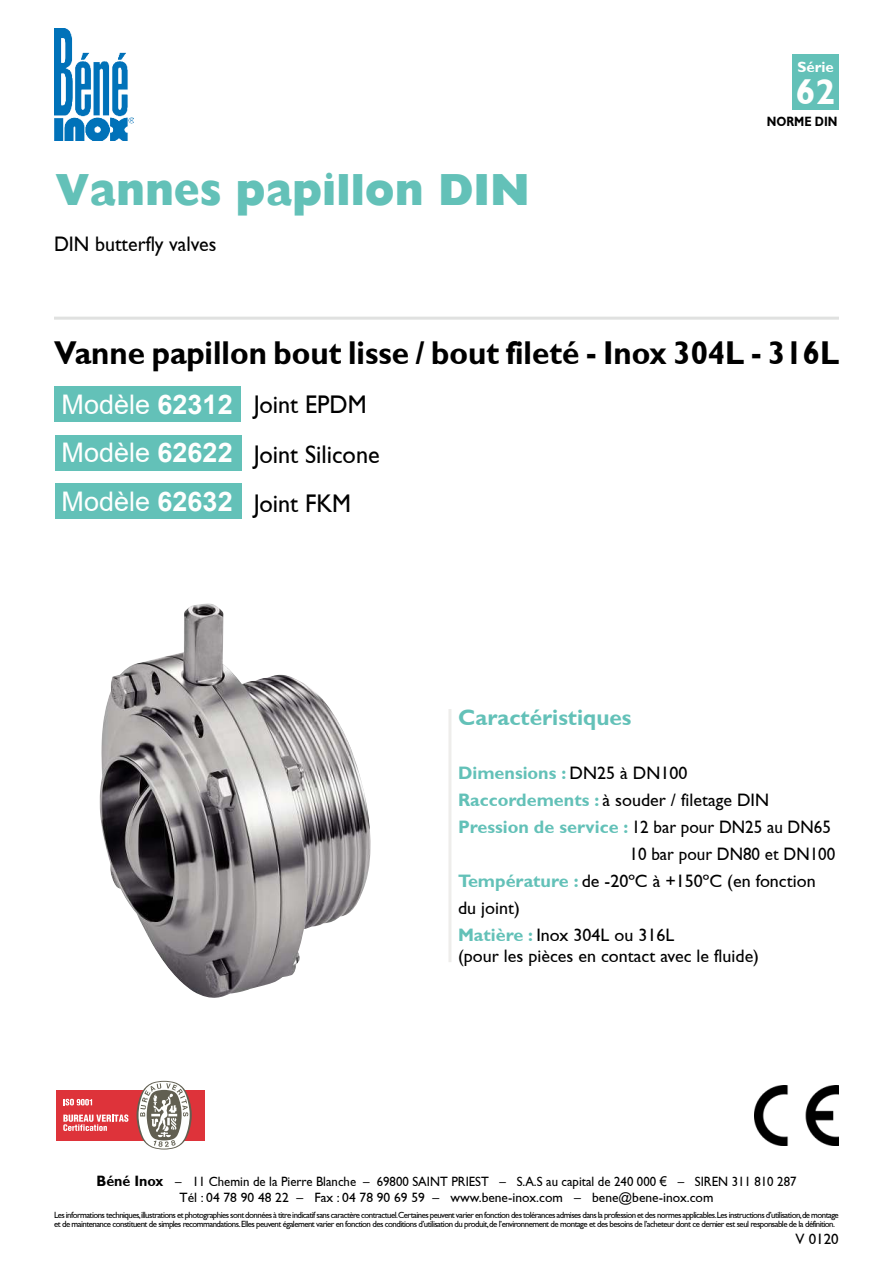
<style>
.page{position:relative;width:893px;height:1263px;background:#fff}
.page>*{position:absolute;margin:0;border:0;box-sizing:border-box;transform-origin:0 0}
.t1{font:800 45px "Gill Sans";color:#63c1b8;scale:.95 1}
.t2{font:700 36px "Gill Sans";color:#fefffe}
.t3{font:700 33px "Gill Sans";color:#000;scale:.95 1}
.t4{font:27px/48.4px "Arial";color:#fefffe;text-align:justify}
.t5{font:25.5px/49.5px "Gill Sans";color:#000;scale:.95 1}
.t6{font:700 22.5px "Gill Sans";color:#63c1b8}
.t7{font:21px "Gill Sans";color:#000;scale:.95 1}
.t8{font:18px "Gill Sans";color:#000}
.t9{font:18px "Gill Sans";color:#000;scale:.95 1}
.t10{font:700 18px "Gill Sans";color:#63c1b8}
.t11{font:15px "Gill Sans";color:#000}
.t12{font:700 15px "Gill Sans";color:#fefffe}
.t13{font:13.5px/16.2px "Gill Sans";color:#000;text-align:center;scale:.95 1}
.t14{font:700 13.5px "Gill Sans";color:#000;scale:.85 1}
.t15{font:9px/9px "Gill Sans";letter-spacing:-.06em;color:#000}
.s1{font-weight:700}
.s2{font-weight:400;color:#000}
.s3{font-weight:700;color:#63c1b8}
.s4{font-weight:700;font-size:15px}
.s5{font-family:"Arial"}
</style>
<div class="page">
<img style="left:54px;top:28px;width:79px;height:113px">
<hr style="left:54px;top:317px;width:785px;height:3px;background:#e0e1e0">
<hr style="left:448px;top:709px;width:3px;height:253px;background:#eeedeb">
<img style="left:755px;top:1085px;width:84px;height:60px">
<div style="left:54px;top:387px;width:186px;height:35px;background:#63c1b8"></div>
<div style="left:55px;top:435px;width:186px;height:35px;background:#63c1b8"></div>
<div style="left:55px;top:483px;width:186px;height:35px;background:#63c1b8"></div>
<div style="left:792px;top:54px;width:47px;height:56px;background:#63c1b8"></div>
<div style="left:56px;top:1090px;width:148px;height:50px;background:#de333a"></div>
<svg style="left:137px;top:1081px;width:55px;height:68px"></svg>
<svg style="left:63px;top:1099px;width:29px;height:6px"></svg>
<svg style="left:63px;top:1114px;width:65px;height:17px"></svg>
<img style="left:99px;top:603px;width:272px;height:395px">
<h1 class="t1" style="left:55px;top:173px;width:501px">Vannes papillon DIN</h1>
<h3 class="t7" style="left:54px;top:232px;width:172px">DIN butterfly valves</h3>
<h3 class="t12" style="left:797px;top:62px;width:38px">Série</h3>
<h2 class="t2" style="left:796px;top:79px;width:41px">62</h2>
<h3 class="t14" style="left:767px;top:116px;width:85px">NORME DIN</h3>
<h3 class="t3" style="left:54px;top:341px;width:828px">Vanne papillon bout lisse / bout fileté - Inox 304L - 316L</h3>
<h3 class="t5" style="left:254px;top:380px;width:134px">Joint EPDM<br>Joint Silicone<br>Joint FKM</h3>
<h3 class="t4" style="left:62px;top:382px;width:173px">Modèle <span class="s1">62312<br></span>Modèle <span class="s1">62622<br></span>Modèle <span class="s1">62632</span></h3>
<h3 class="t6" style="left:458px;top:709px;width:175px">Caractéristiques</h3>
<h3 class="t10" style="left:458px;top:766px;width:231px">Dimensions : <span class="s2">DN25 à DN100</span></h3>
<h3 class="t8" style="left:458px;top:793px;width:313px"><span class="s3">Raccordements :</span> à souder / filetage DIN</h3>
<h3 class="t9" style="left:458px;top:820px;width:394px"><span class="s3">Pression de service :</span> 12 bar pour DN25 au DN65</h3>
<h3 class="t9" style="left:630px;top:847px;width:218px">10 bar pour DN80 et DN100</h3>
<h3 class="t8" style="left:458px;top:870px;width:359px"><span class="s3">Température :</span> de -20ºC à +150ºC (en fonction</h3>
<h3 class="t8" style="left:458px;top:897px;width:63px">du joint)</h3>
<h3 class="t8" style="left:458px;top:924px;width:218px"><span class="s3">Matière :</span> Inox 304L ou 316L</h3>
<h3 class="t8" style="left:458px;top:946px;width:303px">(pour les pièces en contact avec le fluide)</h3>
<h3 class="t13" style="left:96px;top:1173px;width:738px"><span class="s4">Béné Inox</span> – 11 Chemin de la Pierre Blanche – 69800 SAINT PRIEST – S.A.S au capital de 240 000 <span class="s5">€</span> – SIREN 311 810 287<br>Tél : 04 78 90 48 22 – Fax : 04 78 90 69 59 – www.bene-inox.com – bene@bene-inox.com</h3>
<h3 class="t11" style="left:795px;top:1234px;width:45px">V 0120</h3>
<p class="t15" style="left:54px;top:1210px;width:786px">Les informations techniques,illustrations et photographies sont données à titre indicatif sans caractère contractuel.Certaines peuvent varier en fonction des tolérances admises dans la profession et des normes applicables.Les instructions d’utilisation,de montage et de maintenance constituent de simples recommandations.Elles peuvent également varier en fonction des conditions d’utilisation du produit,de l’environnement de montage et des besoins de l’acheteur dont ce dernier est seul responsable de la définition.</p>
</div>
